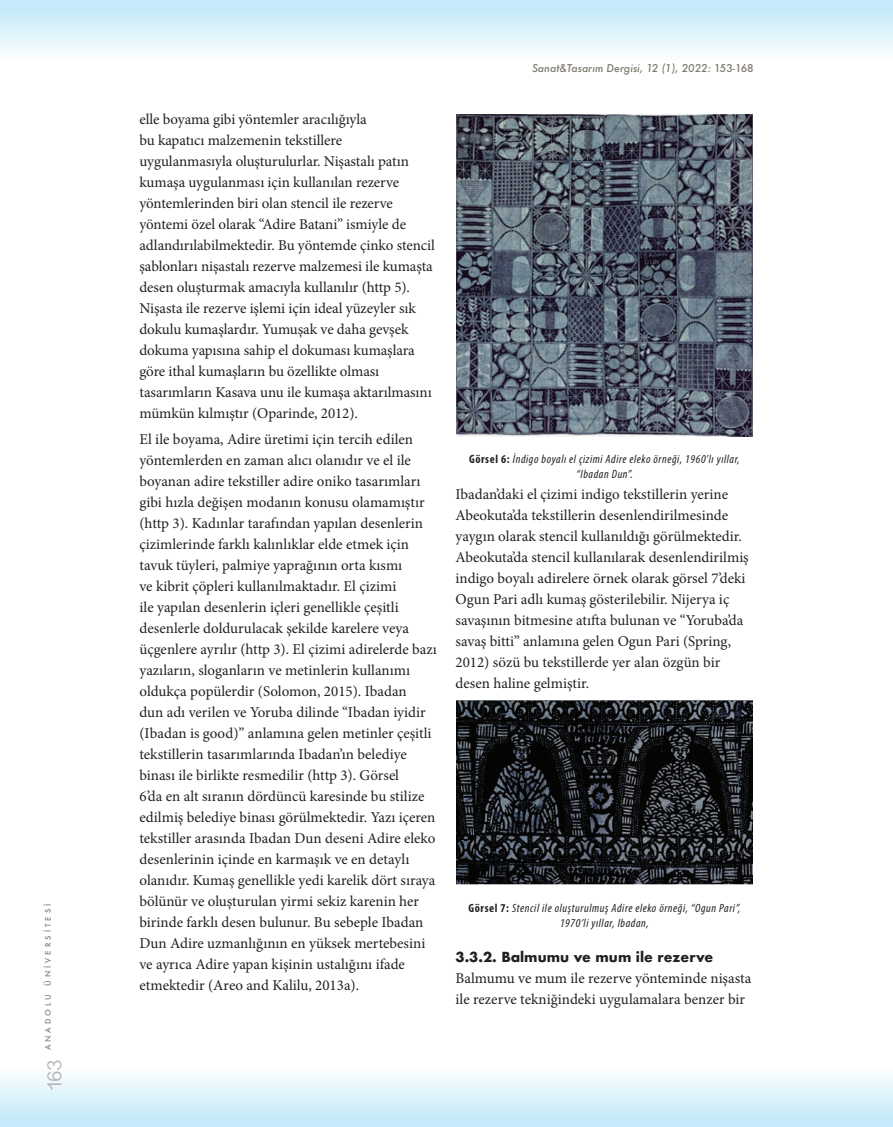
<style>
.page{position:relative;width:893px;height:1127px;background:#fff}
.page>*{position:absolute;margin:0;border:0;box-sizing:border-box;transform-origin:0 0}
.t1{font:18px "Oriya Sangam MN";color:#b6b7bb}
.t2{font:15px/21px "Minion Pro";color:#231f20}
.t3{font:700 13.5px "Futura";color:#231f20}
.t4{font:italic condensed 12px/14.4px "Myriad Pro";letter-spacing:.05em;color:#231f20;text-align:center}
.t5{font:italic 500 10.5px "Futura";color:#7d796d}
.t6{font:500 7.5px "Futura";letter-spacing:.4em;color:#808285}
.s1{font-style:normal}
.s2{font-weight:700;font-style:normal}
</style>
<div class="page">
<div style="left:0;top:1045px;width:893px;height:82px;background:linear-gradient(to bottom,#fff,#c3e9fa)"></div>
<div style="left:0;top:0;width:893px;height:81px;background:linear-gradient(to bottom,#c0e8f9,#fff)"></div>
<img style="left:456px;top:114px;width:297px;height:322px">
<img style="left:456px;top:700px;width:297px;height:184px">
<p class="t6" style="left:43px;top:1050px;width:148px;rotate:-90deg">ANADOLU ÜNİVERSİTESİ</p>
<p class="t1" style="left:42px;top:1092px;width:35px;rotate:-90deg">163</p>
<p class="t2" style="left:139px;top:109px;width:297px">elle boyama gibi yöntemler aracılığıyla<br>bu kapatıcı malzemenin tekstillere uygulanmasıyla oluşturulurlar. Nişastalı patın kumaşa uygulanması için kullanılan rezerve yöntemlerinden biri olan stencil ile rezerve yöntemi özel olarak “Adire Batani” ismiyle de adlandırılabilmektedir. Bu yöntemde çinko stencil şablonları nişastalı rezerve malzemesi ile kumaşta desen oluşturmak amacıyla kullanılır (http 5).<br>Nişasta ile rezerve işlemi için ideal yüzeyler sık dokulu kumaşlardır. Yumuşak ve daha gevşek dokuma yapısına sahip el dokuması kumaşlara göre ithal kumaşların bu özellikte olması tasarımların Kasava unu ile kumaşa aktarılmasını mümkün kılmıştır (Oparinde, 2012).</p>
<p class="t2" style="left:139px;top:428px;width:299px">El ile boyama, Adire üretimi için tercih edilen yöntemlerden en zaman alıcı olanıdır ve el ile boyanan adire tekstiller adire oniko tasarımları gibi hızla değişen modanın konusu olamamıştır (http 3). Kadınlar tarafından yapılan desenlerin çizimlerinde farklı kalınlıklar elde etmek için tavuk tüyleri, palmiye yaprağının orta kısmı<br>ve kibrit çöpleri kullanılmaktadır. El çizimi<br>ile yapılan desenlerin içleri genellikle çeşitli desenlerle doldurulacak şekilde karelere veya üçgenlere ayrılır (http 3). El çizimi adirelerde bazı yazıların, sloganların ve metinlerin kullanımı oldukça popülerdir (Solomon, 2015). Ibadan<br>dun adı verilen ve Yoruba dilinde “Ibadan iyidir (Ibadan is good)” anlamına gelen metinler çeşitli tekstillerin tasarımlarında Ibadan’ın belediye binası ile birlikte resmedilir (http 3). Görsel<br>6’da en alt sıranın dördüncü karesinde bu stilize edilmiş belediye binası görülmektedir. Yazı içeren tekstiller arasında Ibadan Dun deseni Adire eleko desenlerinin içinde en karmaşık ve en detaylı olanıdır. Kumaş genellikle yedi karelik dört sıraya bölünür ve oluşturulan yirmi sekiz karenin her birinde farklı desen bulunur. Bu sebeple Ibadan Dun Adire uzmanlığının en yüksek mertebesini ve ayrıca Adire yapan kişinin ustalığını ifade etmektedir (Areo and Kalilu, 2013a).</p>
<p class="t5" style="left:532px;top:61px;width:223px">Sanat&amp;Tasarım Dergisi, 12 (1), 2022: <span class="s1">153-168</span></p>
<p class="t4" style="left:469px;top:452px;width:272px"><span class="s2">Görsel 6:</span> İndigo boyalı el çizimi Adire eleko örneği, 1960’lı yıllar, “Ibadan Dun”.</p>
<p class="t2" style="left:455px;top:483px;width:295px">Ibadan’daki el çizimi indigo tekstillerin yerine Abeokuta’da tekstillerin desenlendirilmesinde yaygın olarak stencil kullanıldığı görülmektedir.<br>Abeokuta’da stencil kullanılarak desenlendirilmiş indigo boyalı adirelere örnek olarak görsel 7’deki Ogun Pari adlı kumaş gösterilebilir. Nijerya iç savaşının bitmesine atıfta bulunan ve “Yoruba’da savaş bitti” anlamına gelen Ogun Pari (Spring, 2012) sözü bu tekstillerde yer alan özgün bir desen haline gelmiştir.</p>
<p class="t4" style="left:468px;top:901px;width:274px"><span class="s2">Görsel 7:</span> Stencil ile oluşturulmuş Adire eleko örneği, “Ogun Pari”,<br>1970’li yıllar, Ibadan,</p>
<p class="t3" style="left:455px;top:947px;width:259px">3.3.2. Balmumu ve mum ile rezerve</p>
<p class="t2" style="left:455px;top:968px;width:297px">Balmumu ve mum ile rezerve yönteminde nişasta ile rezerve tekniğindeki uygulamalara benzer bir</p>
</div>
